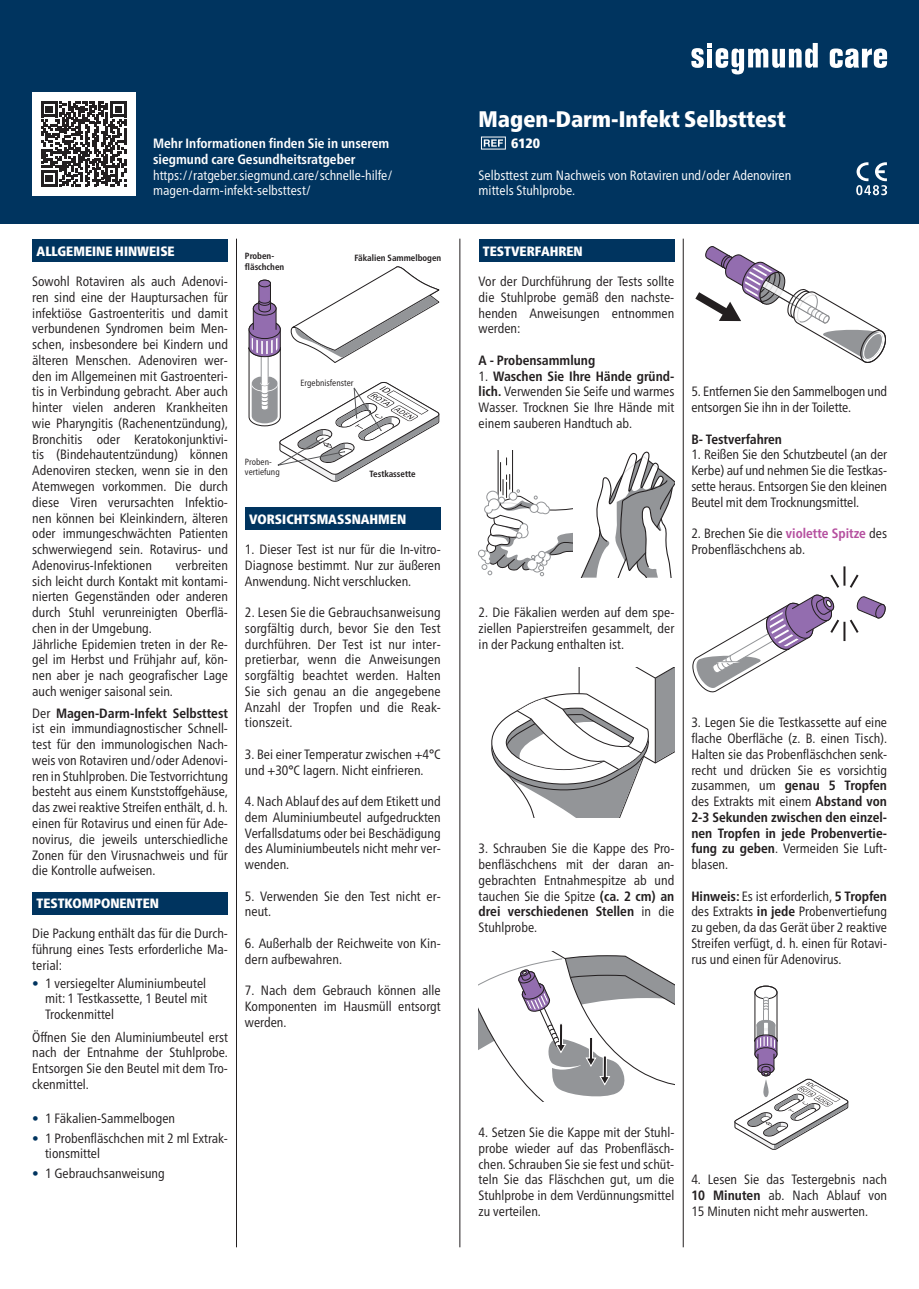
<style>
.page{position:relative;width:919px;height:1289px;background:#fff}
.page>*{position:absolute;margin:0;border:0;box-sizing:border-box;transform-origin:0 0}
.t1{font:900 condensed 22.5px "Frutiger Neue LTW1 G";color:#fff}
.t2{font:condensed 13.5px/15.8px "Frutiger Neue LTW1 G";color:#231f20;text-align:justify}
.t3{font:condensed 13.5px/15.8px "Frutiger Neue LTW1 G";color:#fff}
.t4{font:900 condensed 13.5px "Frutiger Neue LTW1 G";color:#fff}
.t5{font:700 condensed 13.5px/15.8px "Frutiger Neue LTW1 G";color:#fff}
.t6{font:700 condensed 13.5px "Frutiger Neue LTW1 G";color:#231f20}
.t7{font:700 condensed 9px/11.2px "Frutiger Neue LTW1 G";color:#231f20}
.t8{font:condensed 9px/10.2px "Frutiger Neue LTW1 G";color:#231f20}
.s1{font-weight:700}
.s2{color:#00345f}
.s3{font-weight:700;color:#b5509f}
</style>
<div class="page">
<div style="left:0;top:0;width:918px;height:223px;background:#00345f"></div>
<svg style="left:481px;top:136px;width:25px;height:14px"></svg>
<div style="left:32px;top:240px;width:196px;height:22px;background:#00345f"></div>
<div style="left:32px;top:892px;width:196px;height:22px;background:#00345f"></div>
<div style="left:245px;top:508px;width:195px;height:22px;background:#00345f"></div>
<svg style="left:248px;top:266px;width:192px;height:216px"></svg>
<div style="left:478px;top:240px;width:196px;height:22px;background:#00345f"></div>
<hr style="left:512px;top:450px;width:1px;height:44px;background:#231f20">
<hr style="left:497px;top:450px;width:1px;height:49px;background:#231f20">
<div style="left:478px;top:549px;width:7px;height:8px;border:1px solid #939598;border-radius:50%"></div>
<svg style="left:480px;top:458px;width:92px;height:118px"></svg>
<div style="left:538px;top:551px;width:7px;height:7px;background:#fff;border-radius:50%"></div>
<div style="left:538px;top:551px;width:7px;height:7px;border:1px solid #939598;border-radius:50%"></div>
<svg style="left:581px;top:451px;width:93px;height:126px"></svg>
<svg style="left:491px;top:667px;width:183px;height:151px"></svg>
<svg style="left:478px;top:951px;width:196px;height:150px"></svg>
<svg style="left:695px;top:246px;width:191px;height:117px"></svg>
<svg style="left:692px;top:566px;width:194px;height:127px"></svg>
<svg style="left:734px;top:985px;width:114px;height:165px"></svg>
<hr style="left:236px;top:239px;width:1px;height:1008px;background:#231f20">
<hr style="left:682px;top:239px;width:1px;height:1008px;background:#231f20">
<hr style="left:459px;top:239px;width:1px;height:1008px;background:#231f20">
<svg style="left:829px;top:48px;width:58px;height:20px"></svg>
<svg style="left:691px;top:43px;width:126px;height:31px"></svg>
<div style="left:32px;top:92px;width:104px;height:103px;background:#fff"></div>
<svg style="left:41px;top:101px;width:85px;height:85px"></svg>
<svg style="left:856px;top:162px;width:31px;height:33px"></svg>
<p class="t5" style="left:153px;top:134px;width:238px">Mehr Informationen finden Sie in unserem siegmund care Gesundheitsratgeber</p>
<p class="t3" style="left:153px;top:166px;width:241px">https://ratgeber.siegmund.care/schnelle-hilfe/ magen-darm-infekt-selbsttest/</p>
<p class="t4" style="left:36px;top:241px;width:140px">ALLGEMEINE HINWEISE</p>
<p class="t2" style="left:32px;top:272px;width:197px">Sowohl Rotaviren als auch Adenovi&shy;ren sind eine der Hauptursachen für infektiöse Gastroenteritis und damit verbundenen Syndromen beim Men&shy;schen, insbesondere bei Kindern und älteren Menschen. Adenoviren wer&shy;den im Allgemeinen mit Gastroenteri&shy;tis in Verbindung gebracht. Aber auch hinter vielen anderen Krankheiten wie Pharyngitis (Rachenentzündung), Bronchitis oder Keratokonjunktivi&shy;tis (Bindehautentzündung) können Adenoviren stecken, wenn sie in den Atemwegen vorkommen. Die durch diese Viren verursachten Infektio&shy;nen können bei Kleinkindern, älteren oder immungeschwächten Patienten schwerwiegend sein. Rotavirus- und Adenovirus-Infektionen</p>
<p class="t2" style="left:32px;top:556px;width:197px;text-align:left;text-indent:144px">verbreiten sich leicht durch Kontakt mit kontami&shy;nierten Gegenständen oder anderen durch Stuhl verunreinigten Oberflä&shy;chen in der Umgebung.<br>Jährliche Epidemien treten in der Re&shy;gel im Herbst und Frühjahr auf, kön&shy;nen aber je nach geografischer Lage auch weniger saisonal sein.</p>
<p class="t2" style="left:32px;top:704px;width:197px">Der <span class="s1">Magen-Darm-Infekt Selbsttest </span>ist ein immundiagnostischer Schnell&shy;test für den immunologischen Nach&shy;weis von Rotaviren und/oder Adenovi&shy;ren in Stuhlproben. Die Testvorrichtung besteht aus einem Kunststoffgehäuse, das zwei reaktive Streifen enthält, d. h. einen für Rotavirus und einen für Ade&shy;novirus, die jeweils unterschiedliche Zonen für den Virusnachweis und für die Kontrolle aufweisen.</p>
<p class="t4" style="left:36px;top:893px;width:124px">TESTKOMPONENTEN</p>
<p class="t2" style="left:32px;top:924px;width:197px">Die Packung enthält das für die Durch&shy;führung eines Tests erforderliche Ma&shy;terial:</p>
<p class="t2" style="left:45px;top:974px;width:164px;text-indent:-13px"><span class="s2">•</span> 1 versiegelter Aluminiumbeutel mit: 1 Testkassette, 1 Beutel mit Trockenmittel</p>
<p class="t2" style="left:32px;top:1027px;width:197px">Öffnen Sie den Aluminiumbeutel erst nach der Entnahme der Stuhlprobe.<br>Entsorgen Sie den Beutel mit dem Tro&shy;ckenmittel.</p>
<p class="t2" style="left:32px;top:1108px;width:144px"><span class="s2">•</span> 1 Fäkalien-Sammelbogen</p>
<p class="t2" style="left:45px;top:1128px;width:184px;text-indent:-13px"><span class="s2">•</span> 1 Probenfläschchen mit 2 ml Extrak&shy;tionsmittel</p>
<p class="t2" style="left:32px;top:1164px;width:134px"><span class="s2">•</span> 1 Gebrauchsanweisung</p>
<p class="t7" style="left:245px;top:249px;width:41px">Proben&shy;fläschchen</p>
<p class="t7" style="left:354px;top:251px;width:88px">Fäkalien Sammelbogen</p>
<p class="t8" style="left:300px;top:377px;width:54px">Ergebnisfenster</p>
<p class="t8" style="left:245px;top:456px;width:36px">Proben&shy;vertiefung</p>
<p class="t7" style="left:369px;top:467px;width:47px">Testkassette</p>
<p class="t4" style="left:249px;top:509px;width:158px">VORSICHTSMASSNAHMEN</p>
<p class="t2" style="left:245px;top:540px;width:197px">1. Dieser Test ist nur für die In-vitro-Diagnose bestimmt. Nur zur äußeren Anwendung. Nicht verschlucken.</p>
<p class="t2" style="left:245px;top:603px;width:197px">2. Lesen Sie die Gebrauchsanweisung sorgfältig durch, bevor Sie den Test durchführen. Der Test ist nur inter&shy;pretierbar, wenn die Anweisungen sorgfältig beachtet werden. Halten Sie sich genau an die angegebene Anzahl der Tropfen und die Reak&shy;tionszeit.</p>
<p class="t2" style="left:245px;top:745px;width:197px">3. Bei einer Temperatur zwischen +4°C und +30°C lagern. Nicht einfrieren.</p>
<p class="t2" style="left:245px;top:792px;width:197px">4. Nach Ablauf des auf dem Etikett und dem Aluminiumbeutel aufgedruckten Verfallsdatums oder bei Beschädigung des Aluminiumbeutels nicht mehr ver&shy;wenden.</p>
<p class="t2" style="left:245px;top:887px;width:197px">5. Verwenden Sie den Test nicht er&shy;neut.</p>
<p class="t2" style="left:245px;top:934px;width:197px">6. Außerhalb der Reichweite von Kin&shy;dern aufbewahren.</p>
<p class="t2" style="left:245px;top:981px;width:197px">7. Nach dem Gebrauch können alle Komponenten im Hausmüll entsorgt werden.</p>
<h1 class="t1" style="left:478px;top:102px;width:308px">Magen-Darm-Infekt Selbsttest</h1>
<p class="t4" style="left:511px;top:133px;width:31px">6120</p>
<p class="t3" style="left:478px;top:166px;width:314px">Selbsttest zum Nachweis von Rotaviren und/oder Adenoviren mittels Stuhlprobe.</p>
<p class="t4" style="left:483px;top:241px;width:101px">TESTVERFAHREN</p>
<p class="t2" style="left:478px;top:272px;width:197px">Vor der Durchführung der Tests sollte die Stuhlprobe gemäß den nachste&shy;henden Anweisungen entnommen werden:</p>
<p class="t6" style="left:478px;top:350px;width:118px">A - Probensammlung</p>
<p class="t2" style="left:478px;top:367px;width:197px">1. <span class="s1">Waschen Sie Ihre Hände gründ&shy;lich.</span> Verwenden Sie Seife und warmes Wasser. Trocknen Sie Ihre Hände mit einem sauberen Handtuch ab.</p>
<p class="t2" style="left:691px;top:383px;width:197px">5. Entfernen Sie den Sammelbogen und entsorgen Sie ihn in der Toilette.</p>
<p class="t6" style="left:691px;top:429px;width:92px">B- Testverfahren</p>
<p class="t2" style="left:691px;top:446px;width:197px">1. Reißen Sie den Schutzbeutel (an der Kerbe) auf und nehmen Sie die Testkas&shy;sette heraus. Entsorgen Sie den kleinen Beutel mit dem Trocknungsmittel.</p>
<p class="t2" style="left:691px;top:524px;width:197px">2. Brechen Sie die <span class="s3">violette Spitze</span> des<br>Probenfläschchens ab.</p>
<p class="t2" style="left:478px;top:603px;width:197px">2. Die Fäkalien werden auf dem spe&shy;ziellen Papierstreifen gesammelt, der in der Packung enthalten ist.</p>
<p class="t2" style="left:478px;top:839px;width:197px">3. Schrauben Sie die Kappe des Pro&shy;benfläschchens mit der daran an&shy;gebrachten Entnahmespitze ab und tauchen Sie die Spitze <span class="s1">(ca. 2 cm) an drei verschiedenen Stellen</span> in die Stuhlprobe.</p>
<p class="t2" style="left:691px;top:713px;width:197px">3. Legen Sie die Testkassette auf eine flache Oberfläche (z. B. einen Tisch).<br>Halten sie das Probenfläschchen senk&shy;recht und drücken Sie es vorsichtig zusammen, um <span class="s1">genau 5 Tropfen </span>des Extrakts mit einem <span class="s1">Abstand von 2-3 Sekunden zwischen den einzel&shy;nen Tropfen in jede Probenvertie&shy;fung zu geben</span>. Vermeiden Sie Luft&shy;blasen.</p>
<p class="t2" style="left:691px;top:887px;width:197px"><span class="s1">Hinweis:</span> Es ist erforderlich, <span class="s1">5 Tropfen </span>des Extrakts <span class="s1">in jede</span> Probenvertiefung zu geben, da das Gerät über 2 reaktive Streifen verfügt, d. h. einen für Rotavi&shy;rus und einen für Adenovirus.</p>
<p class="t2" style="left:478px;top:1123px;width:197px">4. Setzen Sie die Kappe mit der Stuhl&shy;probe wieder auf das Probenfläsch&shy;chen. Schrauben Sie sie fest und schüt&shy;teln Sie das Fläschchen gut, um die Stuhlprobe in dem Verdünnungsmittel zu verteilen.</p>
<p class="t2" style="left:691px;top:1170px;width:197px">4. Lesen Sie das Testergebnis nach <span class="s1">10 Minuten</span> ab. Nach Ablauf von 15 Minuten nicht mehr auswerten.</p>
</div>
